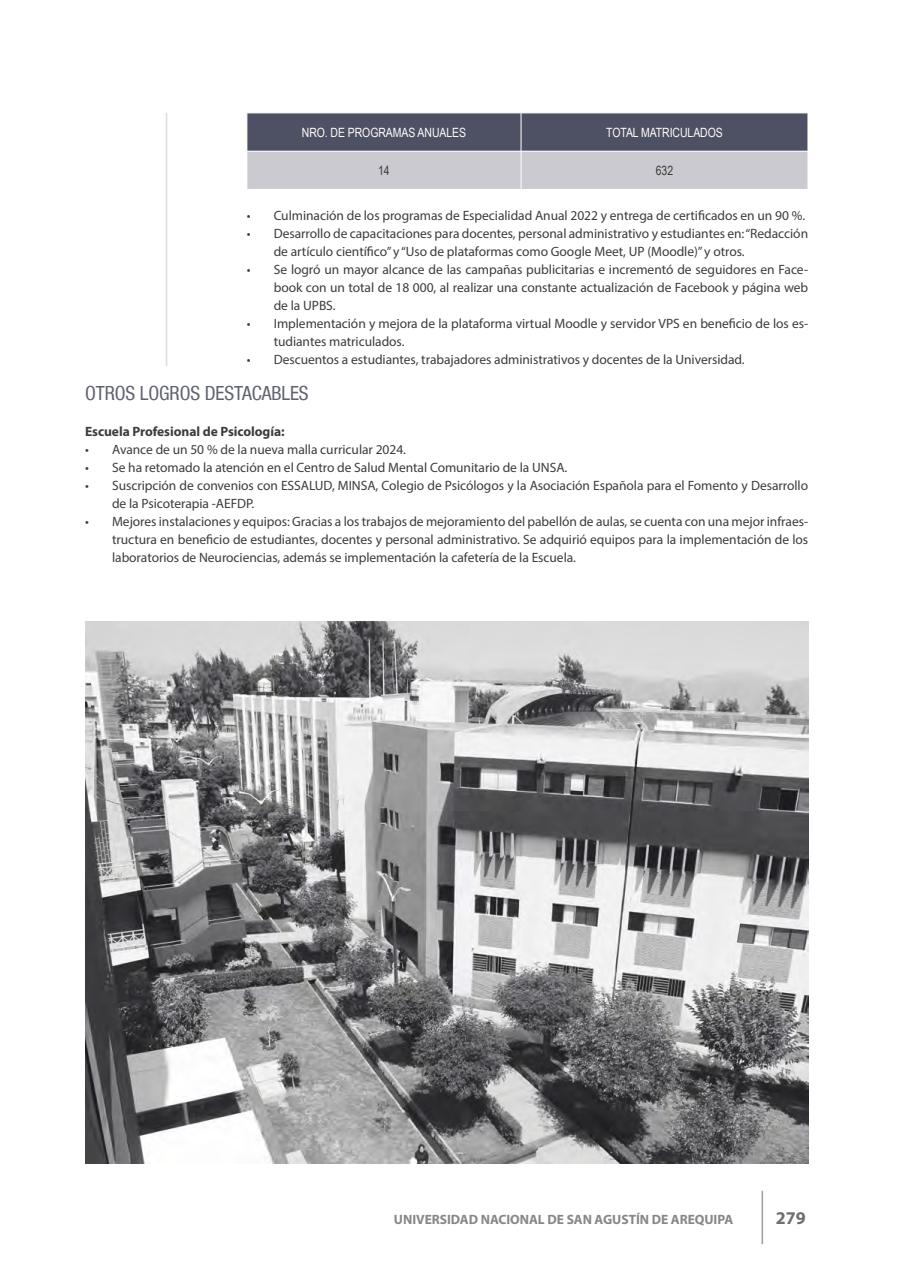
<style>
.page{position:relative;width:906px;height:1276px;background:#fff}
.page>*{position:absolute;margin:0;border:0;box-sizing:border-box;transform-origin:0 0}
.t1{font:condensed 19.5px "Helvetica Neue LT Com";letter-spacing:-.005em;color:#606172}
.t2{font:700 18px "Myriad Pro";color:#706f6f}
.t3{font:13.5px/18px "Myriad Pro";letter-spacing:-.005em;color:#3c3c3b}
.t4{font:700 13.5px "Myriad Pro";letter-spacing:-.005em;color:#878787}
.t5{font:700 13.5px "Myriad Pro";letter-spacing:-.005em;color:#3c3c3b}
.t6{font:12.75px "Arial Narrow";letter-spacing:-.005em;color:#fff}
.t7{font:12.75px "Arial Narrow";color:#3c3c3b}
</style>
<div class="page">
<hr style="left:761px;top:1190px;width:2px;height:54px;background:#9d9d9c">
<svg style="left:248px;top:114px;width:559px;height:75px;background:#8c8d9a"></svg>
<hr style="left:521px;top:113px;width:1px;height:38px;background:#fff">
<hr style="left:247px;top:151px;width:274px;height:1px;background:#fff">
<hr style="left:521px;top:151px;width:287px;height:1px;background:#fff">
<hr style="left:521px;top:151px;width:1px;height:38px;background:#fff">
<hr style="left:166px;top:113px;width:1px;height:253px;background:#dcdce0">
<img style="left:85px;top:621px;width:723px;height:542px">
<p class="t6" style="left:302px;top:123px;width:166px">NRO. DE PROGRAMAS ANUALES</p>
<p class="t6" style="left:606px;top:123px;width:118px">TOTAL MATRICULADOS</p>
<p class="t7" style="left:378px;top:161px;width:13px">14</p>
<p class="t7" style="left:656px;top:161px;width:19px">632</p>
<p class="t3" style="left:247px;top:206px;width:560px">• Culminación de los programas de Especialidad Anual 2022 y entrega de certificados en un 90 %.</p>
<p class="t3" style="left:274px;top:224px;width:536px;text-indent:-27px">• Desarrollo de capacitaciones para docentes, personal administrativo y estudiantes en: “Redacción de artículo científico” y “Uso de plataformas como Google Meet, UP (Moodle)” y otros.</p>
<p class="t3" style="left:274px;top:260px;width:536px;text-align:justify;text-indent:-27px">• Se logró un mayor alcance de las campañas publicitarias e incrementó de seguidores en Face&shy;book con un total de 18 000, al realizar una constante actualización de Facebook y página web de la UPBS.</p>
<p class="t3" style="left:274px;top:314px;width:536px;text-indent:-27px">• Implementación y mejora de la plataforma virtual Moodle y servidor VPS en beneficio de los es&shy;tudiantes matriculados.</p>
<p class="t3" style="left:247px;top:350px;width:499px">• Descuentos a estudiantes, trabajadores administrativos y docentes de la Universidad.</p>
<h1 class="t1" style="left:85px;top:381px;width:225px">OTROS LOGROS DESTACABLES</h1>
<p class="t5" style="left:85px;top:422px;width:201px">Escuela Profesional de Psicología:</p>
<p class="t3" style="left:85px;top:440px;width:322px">• Avance de un 50 % de la nueva malla curricular 2024.</p>
<p class="t3" style="left:85px;top:458px;width:484px">• Se ha retomado la atención en el Centro de Salud Mental Comunitario de la UNSA.</p>
<p class="t3" style="left:112px;top:476px;width:697px;text-indent:-27px">• Suscripción de convenios con ESSALUD, MINSA, Colegio de Psicólogos y la Asociación Española para el Fomento y Desarrollo de la Psicoterapia -AEFDP.</p>
<p class="t3" style="left:112px;top:512px;width:697px;text-align:justify;text-indent:-27px">• Mejores instalaciones y equipos: Gracias a los trabajos de mejoramiento del pabellón de aulas, se cuenta con una mejor infraes&shy;tructura en beneficio de estudiantes, docentes y personal administrativo. Se adquirió equipos para la implementación de los laboratorios de Neurociencias, además se implementación la cafetería de la Escuela.</p>
<p class="t4" style="left:394px;top:1210px;width:341px">UNIVERSIDAD NACIONAL DE SAN AGUSTÍN DE AREQUIPA</p>
<h2 class="t2" style="left:776px;top:1206px;width:31px">279</h2>
</div>
